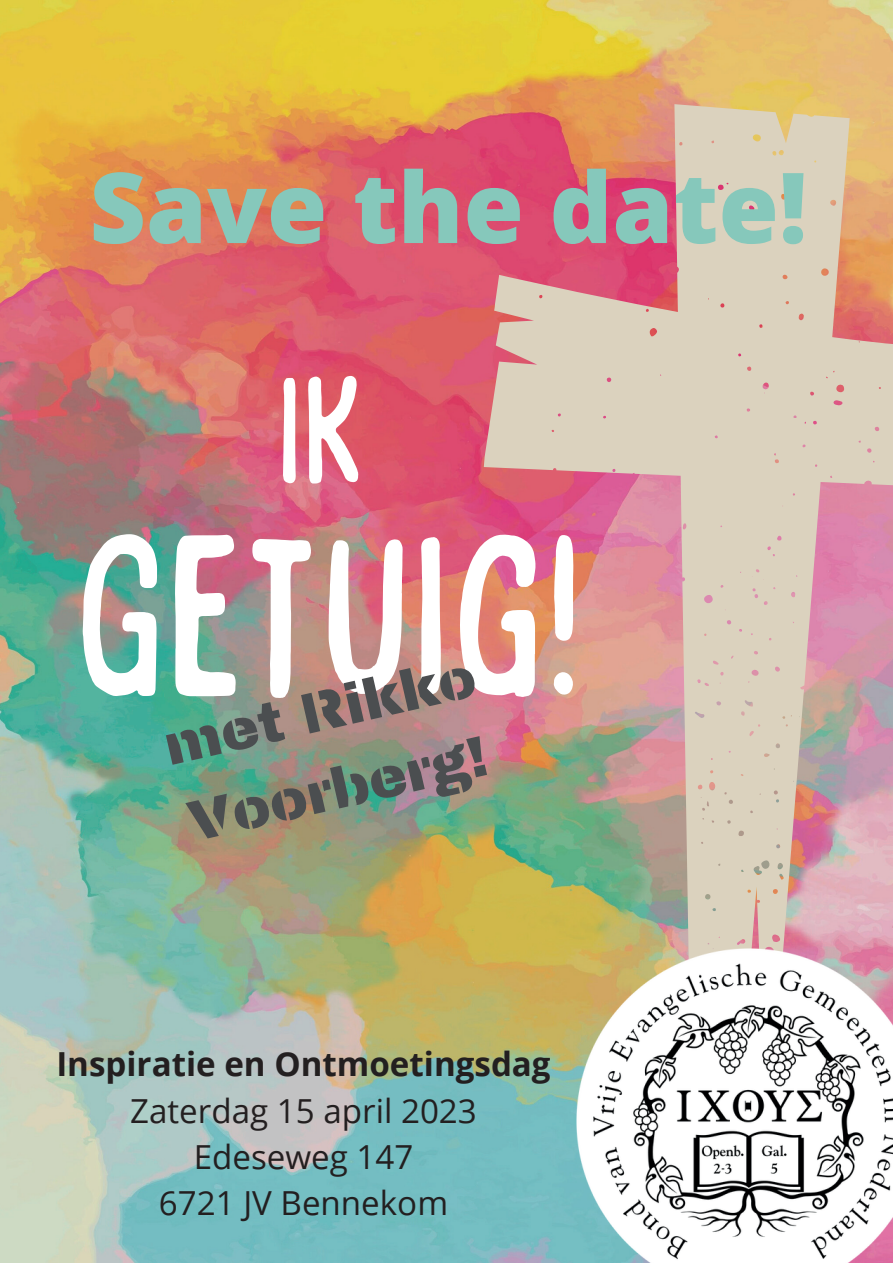
<style>
.page{position:relative;width:893px;height:1263px;background:#fff}
.page>*{position:absolute;margin:0;border:0;box-sizing:border-box;transform-origin:0 0}
.t1{font:condensed 226.35px "Bobby Jones Soft";color:#fff}
.t2{font:condensed 151.05px "Bobby Jones Soft";color:#fff}
.t3{font:800 97.95px "Open Sans";color:#86c8bb}
.t4{font:57.3px/79.7px "Archicoco";color:#4b4e50}
.t5{font:33.15px/46.3px "Open Sans";color:#231f20;text-align:center}
.t6{font:700 33.15px "Open Sans";color:#231f20}
</style>
<div class="page">
<img style="left:0;top:0;width:893px;height:1263px">
<img style="left:484px;top:104px;width:409px;height:890px">
<img style="left:523px;top:885px;width:370px;height:378px">
<h3 class="t3" style="left:89px;top:133px;width:719px">Save the date!</h3>
<h2 class="t2" style="left:277px;top:309px;width:89px">Ik</h2>
<h1 class="t1" style="left:74px;top:434px;width:510px">Getuig!</h1>
<h3 class="t4" style="left:156px;top:708px;width:320px;rotate:-13deg">met Rikko<br>Voorberg!</h3>
<p class="t6" style="left:56px;top:1041px;width:496px">Inspiratie en Ontmoetingsdag</p>
<p class="t5" style="left:130px;top:1086px;width:348px">Zaterdag 15 april 2023<br>Edeseweg 147<br>6721 JV Bennekom</p>
</div>
